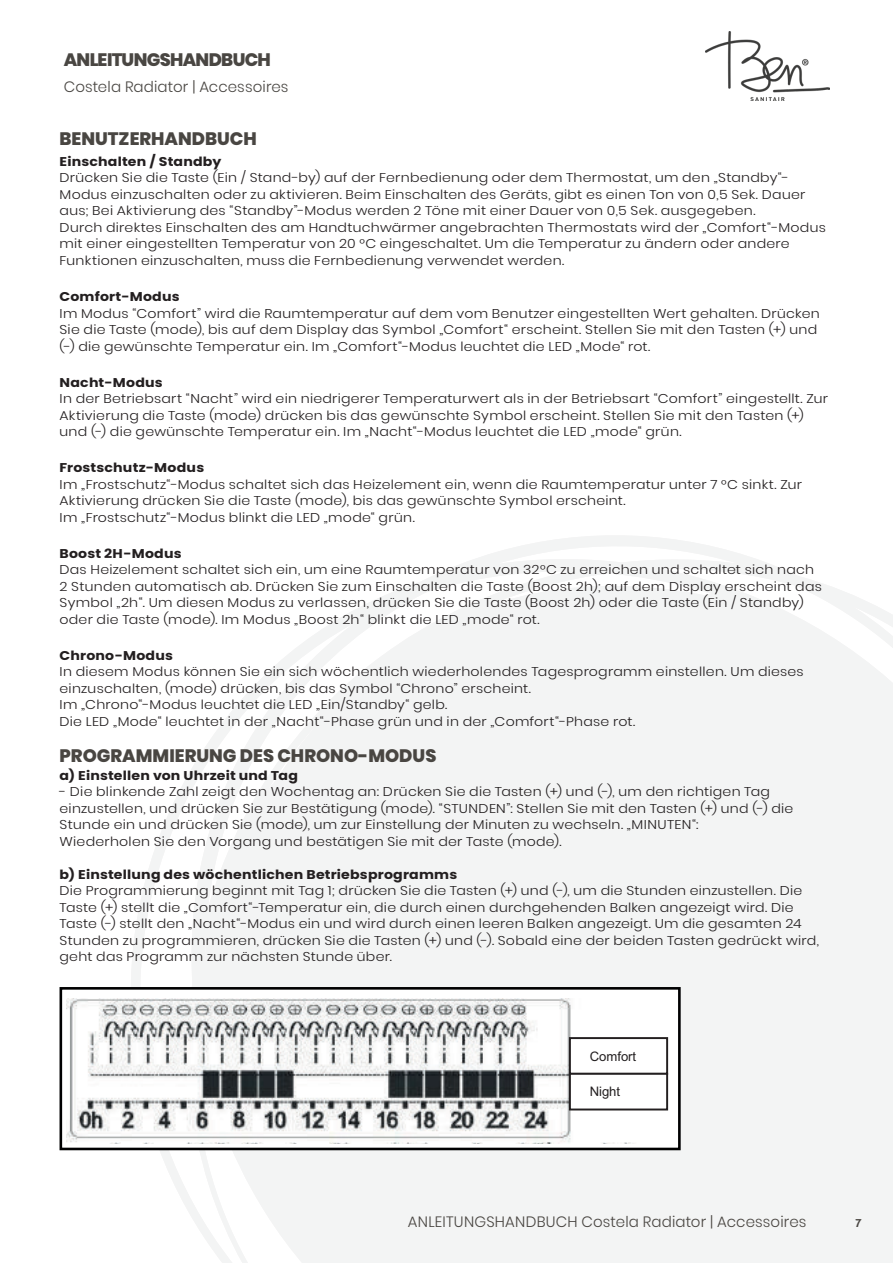
<style>
.page{position:relative;width:893px;height:1263px;background:#fff}
.page>*{position:absolute;margin:0;border:0;box-sizing:border-box;transform-origin:0 0}
.Article_Features{font:800 18px "Poppins";letter-spacing:-.025em;color:#494642}
.Article_Features-2{font:800 18px "Poppins";color:#494642}
.t1{font:300 15px "Poppins";letter-spacing:.005em;color:#494642}
.t2{font:13.2px "Arial";letter-spacing:-.005em;color:#231f20}
.Article_Features-3{font:300 12.75px/16.5px "Poppins";letter-spacing:.015em;color:#231f20;scale:1.11 1}
.Article_Features-4{font:700 12.75px "Poppins";letter-spacing:.015em;color:#231f20;scale:1.11 1}
.t3{font:800 12px "Bliss 2";color:#494642}
</style>
<div class="page">
<img style="left:705px;top:32px;width:124px;height:68px">
<svg style="left:122px;top:538px;width:771px;height:725px;fill:#f3f4f4"></svg>
<div style="left:61px;top:988px;width:618px;height:161px;background:#fff"></div>
<div style="left:60px;top:987px;width:621px;height:163px;border:3px solid #000001"></div>
<img style="left:67px;top:999px;width:582px;height:145px">
<div style="left:569px;top:1037px;width:99px;height:38px;background:#fff;border:2px solid #231f20"></div>
<div style="left:569px;top:1073px;width:99px;height:37px;background:#fff;border:2px solid #231f20"></div>
<h1 class="Article_Features" style="left:64px;top:49px;width:209px">ANLEITUNGSHANDBUCH</h1>
<p class="t1" style="left:64px;top:78px;width:226px">Costela Radiator | Accessoires</p>
<p class="Article_Features" style="left:60px;top:129px;width:13px">BENUT</p>
<p class="Article_Features" style="left:119px;top:129px;width:74px">ZERHANDBUCH</p>
<p class="Article_Features-4" style="left:60px;top:154px;width:147px">Einschalten / Standby</p>
<p class="Article_Features-3" style="left:60px;top:170px;width:673px">Drücken Sie die Taste (Ein / Stand-by) auf der Fernbedienung oder dem Thermostat, um den „Standby“-<br>Modus einzuschalten oder zu aktivieren. Beim Einschalten des Geräts, gibt es einen Ton von 0,5 Sek. Dauer aus; Bei Aktivierung des “Standby”-Modus werden 2 Töne mit einer Dauer von 0,5 Sek. ausgegeben.</p>
<p class="Article_Features-3" style="left:60px;top:219px;width:692px">Durch direktes Einschalten des am Handtuchwärmer angebrachten Thermostats wird der „Comfort“-Modus mit einer eingestellten Temperatur von 20 °C eingeschaltet. Um die Temperatur zu ändern oder andere<br>Funktionen einzuschalten, muss die Fernbedienung verwendet werden.</p>
<p class="Article_Features-4" style="left:60px;top:289px;width:110px">Comfort-Modus</p>
<p class="Article_Features-3" style="left:60px;top:305px;width:686px">Im Modus “Comfort” wird die Raumtemperatur auf dem vom Benutzer eingestellten Wert gehalten. Drücken<br>Sie die Taste (mode), bis auf dem Display das Symbol „Comfort“ erscheint. Stellen Sie mit den Tasten (+) und (-) die gewünschte Temperatur ein. Im „Comfort“-Modus leuchtet die LED „Mode“ rot.</p>
<p class="Article_Features-4" style="left:60px;top:375px;width:95px">Nacht-Modus</p>
<p class="Article_Features-3" style="left:60px;top:390px;width:694px">In der Betriebsart “Nacht” wird ein niedrigerer Temperaturwert als in der Betriebsart “Comfort” eingestellt. Zur<br>Aktivierung die Taste (mode) drücken bis das gewünschte Symbol erscheint. Stellen Sie mit den Tasten (+) und (-) die gewünschte Temperatur ein. Im „Nacht“-Modus leuchtet die LED „mode“ grün.</p>
<p class="Article_Features-4" style="left:60px;top:460px;width:132px">Frostschutz-Modus</p>
<p class="Article_Features-3" style="left:60px;top:476px;width:671px">Im „Frostschutz“-Modus schaltet sich das Heizelement ein, wenn die Raumtemperatur unter 7 °C sinkt. Zur<br>Aktivierung drücken Sie die Taste (mode), bis das gewünschte Symbol erscheint.</p>
<p class="Article_Features-3" style="left:60px;top:509px;width:322px">Im „Frostschutz“-Modus blinkt die LED „mode“ grün.</p>
<p class="Article_Features-4" style="left:60px;top:546px;width:112px">Boost 2H-Modus</p>
<p class="Article_Features-3" style="left:60px;top:561px;width:688px">Das Heizelement schaltet sich ein, um eine Raumtemperatur von 32°C zu erreichen und schaltet sich nach 2 Stunden automatisch ab. Drücken Sie zum Einschalten die Taste (Boost 2h); auf dem Display erscheint das Symbol „2h“. Um diesen Modus zu verlassen, drücken Sie die Taste (Boost 2h) oder die Taste (Ein / Standby) oder die Taste (mode). Im Modus „Boost 2h“ blinkt die LED „mode“ rot.</p>
<p class="Article_Features-4" style="left:60px;top:648px;width:104px">Chrono-Modus</p>
<p class="Article_Features-3" style="left:60px;top:663px;width:672px">In diesem Modus können Sie ein sich wöchentlich wiederholendes Tagesprogramm einstellen. Um dieses einzuschalten, (mode) drücken, bis das Symbol “Chrono” erscheint.</p>
<p class="Article_Features-3" style="left:60px;top:696px;width:351px">Im „Chrono“-Modus leuchtet die LED „Ein/Standby“ gelb.</p>
<p class="Article_Features-3" style="left:60px;top:713px;width:520px">Die LED „Mode“ leuchtet in der „Nacht“-Phase grün und in der „Comfort“-Phase rot.</p>
<p class="Article_Features-2" style="left:60px;top:745px;width:151px">PROGRAMMIERUNG</p>
<p class="Article_Features" style="left:240px;top:745px;width:12px">DES</p>
<p class="Article_Features" style="left:277px;top:745px;width:135px">CHRONO-MODUS</p>
<p class="Article_Features-4" style="left:60px;top:768px;width:216px">a) Einstellen von Uhrzeit und Tag</p>
<p class="Article_Features-3" style="left:60px;top:783px;width:663px">- Die blinkende Zahl zeigt den Wochentag an: Drücken Sie die Tasten (+) und (-), um den richtigen Tag einzustellen, und drücken Sie zur Bestätigung (mode). “STUNDEN”: Stellen Sie mit den Tasten (+) und (-) die<br>Stunde ein und drücken Sie (mode), um zur Einstellung der Minuten zu wechseln. „MINUTEN“:</p>
<p class="Article_Features-3" style="left:60px;top:833px;width:454px">Wiederholen Sie den Vorgang und bestätigen Sie mit der Taste (mode).</p>
<p class="Article_Features-4" style="left:60px;top:867px;width:360px">b) Einstellung des wöchentlichen Betriebsprogramms</p>
<p class="Article_Features-3" style="left:60px;top:882px;width:686px">Die Programmierung beginnt mit Tag 1; drücken Sie die Tasten (+) und (-), um die Stunden einzustellen. Die Taste (+) stellt die „Comfort“-Temperatur ein, die durch einen durchgehenden Balken angezeigt wird. Die Taste (-) stellt den „Nacht“-Modus ein und wird durch einen leeren Balken angezeigt. Um die gesamten 24<br>Stunden zu programmieren, drücken Sie die Tasten (+) und (-). Sobald eine der beiden Tasten gedrückt wird, geht das Programm zur nächsten Stunde über.</p>
<p class="t2" style="left:590px;top:1047px;width:48px">Comfort</p>
<p class="t2" style="left:590px;top:1083px;width:32px">Night</p>
<p class="t1" style="left:408px;top:1213px;width:38px">An leitungshandbuch</p>
<p class="t1" style="left:582px;top:1213px;width:226px">Costela Radiator | Accessoires</p>
<p class="t3" style="left:856px;top:1216px;width:8px">7</p>
</div>
